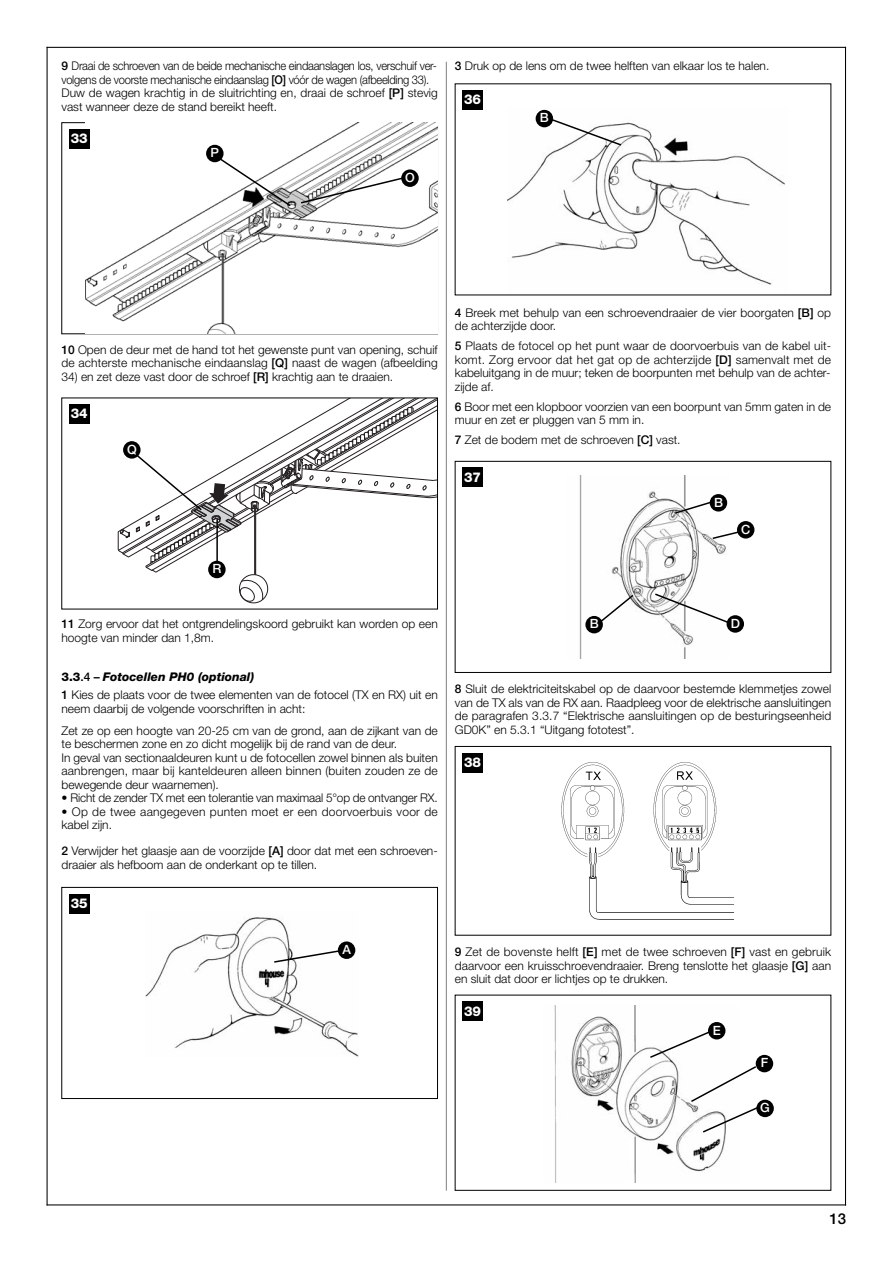
<style>
.page{position:relative;width:893px;height:1263px;background:#fff}
.page>*{position:absolute;margin:0;border:0;box-sizing:border-box;transform-origin:0 0}
.t1{font:500 15px "Helvetica Neue";color:#000}
.t2{font:800 13.5px "Helvetica Neue";color:#fff}
.t3{font:500 12.75px "Helvetica Neue";color:#fff}
.t4{font:300 12px/13.5px "Helvetica Neue";color:#000}
.t5{font:300 12px/13.5px "Helvetica Neue";letter-spacing:-.025em;color:#000;scale:.93 1}
.t6{font:300 12px/13.5px "Helvetica Neue";letter-spacing:.02em;color:#000}
.s1{font-weight:500}
.s2{font-weight:800}
.s3{font-weight:800;font-style:italic}
</style>
<div class="page">
<hr style="left:47px;top:47px;width:1px;height:1159px;background:#000">
<hr style="left:845px;top:47px;width:1px;height:1159px;background:#000">
<hr style="left:47px;top:1204px;width:799px;height:1px;background:#000">
<hr style="left:47px;top:47px;width:799px;height:1px;background:#000">
<hr style="left:446px;top:62px;width:1px;height:1129px;background:#808080">
<img style="left:86px;top:123px;width:351px;height:211px">
<div style="left:69px;top:129px;width:21px;height:20px;background:#000"></div>
<div style="left:69px;top:404px;width:21px;height:20px;background:#000"></div>
<img style="left:145px;top:917px;width:213px;height:140px">
<div style="left:61px;top:887px;width:377px;height:212px;border:1px solid #000"></div>
<div style="left:69px;top:894px;width:21px;height:19px;background:#000"></div>
<img style="left:508px;top:109px;width:277px;height:176px">
<div style="left:462px;top:90px;width:21px;height:20px;background:#000"></div>
<img style="left:579px;top:475px;width:149px;height:184px">
<div style="left:455px;top:461px;width:376px;height:212px;border:1px solid #000"></div>
<div style="left:462px;top:468px;width:21px;height:19px;background:#000"></div>
<svg style="left:272px;top:948px;width:74px;height:16px"></svg>
<div style="left:338px;top:941px;width:17px;height:18px;background:#000;border-radius:50%"></div>
<div style="left:536px;top:110px;width:17px;height:17px;background:#000;border-radius:50%"></div>
<svg style="left:549px;top:117px;width:74px;height:30px"></svg>
<svg style="left:673px;top:500px;width:41px;height:15px"></svg>
<div style="left:710px;top:494px;width:17px;height:18px;background:#000;border-radius:50%"></div>
<svg style="left:711px;top:530px;width:27px;height:10px"></svg>
<div style="left:737px;top:521px;width:17px;height:18px;background:#000;border-radius:50%"></div>
<svg style="left:653px;top:592px;width:75px;height:32px"></svg>
<div style="left:726px;top:615px;width:18px;height:18px;background:#000;border-radius:50%"></div>
<svg style="left:598px;top:593px;width:37px;height:31px"></svg>
<div style="left:585px;top:616px;width:18px;height:17px;background:#000;border-radius:50%"></div>
<div style="left:401px;top:169px;width:18px;height:18px;background:#000;border-radius:50%"></div>
<svg style="left:299px;top:176px;width:108px;height:29px"></svg>
<div style="left:206px;top:145px;width:18px;height:17px;background:#000;border-radius:50%"></div>
<svg style="left:217px;top:156px;width:75px;height:52px"></svg>
<svg style="left:120px;top:398px;width:317px;height:205px"></svg>
<div style="left:208px;top:561px;width:18px;height:17px;background:#000;border-radius:50%"></div>
<hr style="left:216px;top:519px;width:2px;height:42px;background:#000">
<img style="left:561px;top:762px;width:173px;height:158px">
<div style="left:455px;top:746px;width:376px;height:190px;border:1px solid #000"></div>
<div style="left:462px;top:753px;width:21px;height:19px;background:#000"></div>
<img style="left:554px;top:1006px;width:172px;height:177px">
<div style="left:455px;top:995px;width:376px;height:196px;border:1px solid #000"></div>
<div style="left:462px;top:1001px;width:21px;height:20px;background:#000"></div>
<svg style="left:648px;top:1030px;width:64px;height:29px"></svg>
<div style="left:708px;top:1022px;width:17px;height:17px;background:#000;border-radius:50%"></div>
<div style="left:756px;top:1055px;width:17px;height:17px;background:#000;border-radius:50%"></div>
<svg style="left:689px;top:1065px;width:73px;height:69px"></svg>
<div style="left:756px;top:1100px;width:18px;height:17px;background:#000;border-radius:50%"></div>
<p class="t5" style="left:61px;top:60px;width:406px"><span class="s1">9</span> Draai de schroeven van de beide mechanische eindaanslagen los, verschuif ver&shy;volgens de voorste mechanische eindaanslag <span class="s1">[O]</span> vóór de wagen (afbeelding 33).<br>Duw de wagen krachtig in de sluitrichting en, draai de schroef <span class="s1">[P]</span> stevig vast wanneer deze de stand bereikt heeft.</p>
<p class="t2" style="left:71px;top:133px;width:19px">33</p>
<p class="t3" style="left:211px;top:148px;width:10px">P</p>
<p class="t3" style="left:405px;top:173px;width:11px">O</p>
<p class="t4" style="left:455px;top:60px;width:316px"><span class="s1">3</span> Druk op de lens om de twee helften van elkaar los te halen.</p>
<p class="t2" style="left:464px;top:95px;width:19px">36</p>
<p class="t3" style="left:540px;top:113px;width:10px">B</p>
<p class="t4" style="left:61px;top:344px;width:378px"><span class="s1">10</span> Open de deur met de hand tot het gewenste punt van opening, schuif de achterste mechanische eindaanslag <span class="s1">[Q]</span> naast de wagen (afbeelding</p>
<p class="t4" style="left:61px;top:371px;width:333px">34) en zet deze vast door de schroef <span class="s1">[R]</span> krachtig aan te draaien.</p>
<p class="t2" style="left:71px;top:409px;width:19px">34</p>
<p class="t3" style="left:127px;top:445px;width:11px">Q</p>
<p class="t3" style="left:212px;top:564px;width:10px">R</p>
<p class="t4" style="left:455px;top:307px;width:378px"><span class="s1">4</span> Breek met behulp van een schroevendraaier de vier boorgaten <span class="s1">[B]</span> op de achterzijde door.</p>
<p class="t4" style="left:455px;top:340px;width:378px;text-align:justify"><span class="s1">5</span> Plaats de fotocel op het punt waar de doorvoerbuis van de kabel uit&shy;komt. Zorg ervoor dat het gat op de achterzijde <span class="s1">[D]</span> samenvalt met de kabeluitgang in de muur; teken de boorpunten met behulp van de achter&shy;zijde af.</p>
<p class="t4" style="left:455px;top:401px;width:378px"><span class="s1">6</span> Boor met een klopboor voorzien van een boorpunt van 5mm gaten in de muur en zet er pluggen van 5 mm in.</p>
<p class="t4" style="left:455px;top:434px;width:227px"><span class="s1">7</span> Zet de bodem met de schroeven <span class="s1">[C]</span> vast.</p>
<p class="t2" style="left:464px;top:472px;width:19px">37</p>
<p class="t3" style="left:714px;top:497px;width:10px">B</p>
<p class="t3" style="left:741px;top:524px;width:11px">C</p>
<p class="t4" style="left:61px;top:618px;width:378px"><span class="s1">11</span> Zorg ervoor dat het ontgrendelingskoord gebruikt kan worden op een hoogte van minder dan 1,8m.</p>
<p class="t4" style="left:61px;top:669px;width:378px;line-height:17.7px"><span class="s2">3.3</span><span class="s1">.4 –</span> <span class="s3">Fotocellen PH0 (optional)<br></span><span class="s1">1</span> Kies de plaats voor de twee elementen van de fotocel (TX en RX) uit en</p>
<p class="t4" style="left:61px;top:698px;width:378px;line-height:22px">neem daarbij de volgende voorschriften in acht:<br>Zet ze op een hoogte van 20-25 cm van de grond, aan de zijkant van de</p>
<p class="t4" style="left:61px;top:738px;width:378px">te beschermen zone en zo dicht mogelijk bij de rand van de deur.<br>In geval van sectionaaldeuren kunt u de fotocellen zowel binnen als buiten aanbrengen, maar bij kanteldeuren alleen binnen (buiten zouden ze de bewegende deur waarnemen).</p>
<p class="t4" style="left:61px;top:792px;width:378px">• Richt de zender TX met een tolerantie van maximaal 5°op de ontvanger RX.</p>
<p class="t6" style="left:61px;top:806px;width:378px">• Op de twee aangegeven punten moet er een doorvoerbuis voor de kabel zijn.</p>
<p class="t4" style="left:61px;top:845px;width:378px"><span class="s1">2</span> Verwijder het glaasje aan de voorzijde <span class="s1">[A]</span> door dat met een schroeven&shy;draaier als hefboom aan de onderkant op te tillen.</p>
<p class="t2" style="left:71px;top:898px;width:19px">35</p>
<p class="t3" style="left:342px;top:945px;width:10px">A</p>
<p class="t3" style="left:590px;top:619px;width:10px">B</p>
<p class="t3" style="left:731px;top:619px;width:11px">D</p>
<p class="t4" style="left:455px;top:683px;width:378px;text-align:justify"><span class="s1">8</span> Sluit de elektriciteitskabel op de daarvoor bestemde klemmetjes zowel van de TX als van de RX aan. Raadpleeg voor de elektrische aansluitingen de paragrafen 3.3.7 “Elektrische aansluitingen op de besturingseenheid GD0K” en 5.3.1 “Uitgang fototest”.</p>
<p class="t2" style="left:464px;top:757px;width:19px">38</p>
<p class="t4" style="left:455px;top:946px;width:378px;text-align:justify"><span class="s1">9</span> Zet de bovenste helft <span class="s1">[E]</span> met de twee schroeven <span class="s1">[F]</span> vast en gebruik daarvoor een kruisschroevendraaier. Breng tenslotte het glaasje <span class="s1">[G]</span> aan en sluit dat door er lichtjes op te drukken.</p>
<p class="t2" style="left:464px;top:1006px;width:19px">39</p>
<p class="t3" style="left:713px;top:1025px;width:10px">E</p>
<p class="t3" style="left:761px;top:1058px;width:9px">F</p>
<p class="t3" style="left:760px;top:1103px;width:11px">G</p>
<p class="t1" style="left:829px;top:1213px;width:18px">13</p>
</div>
